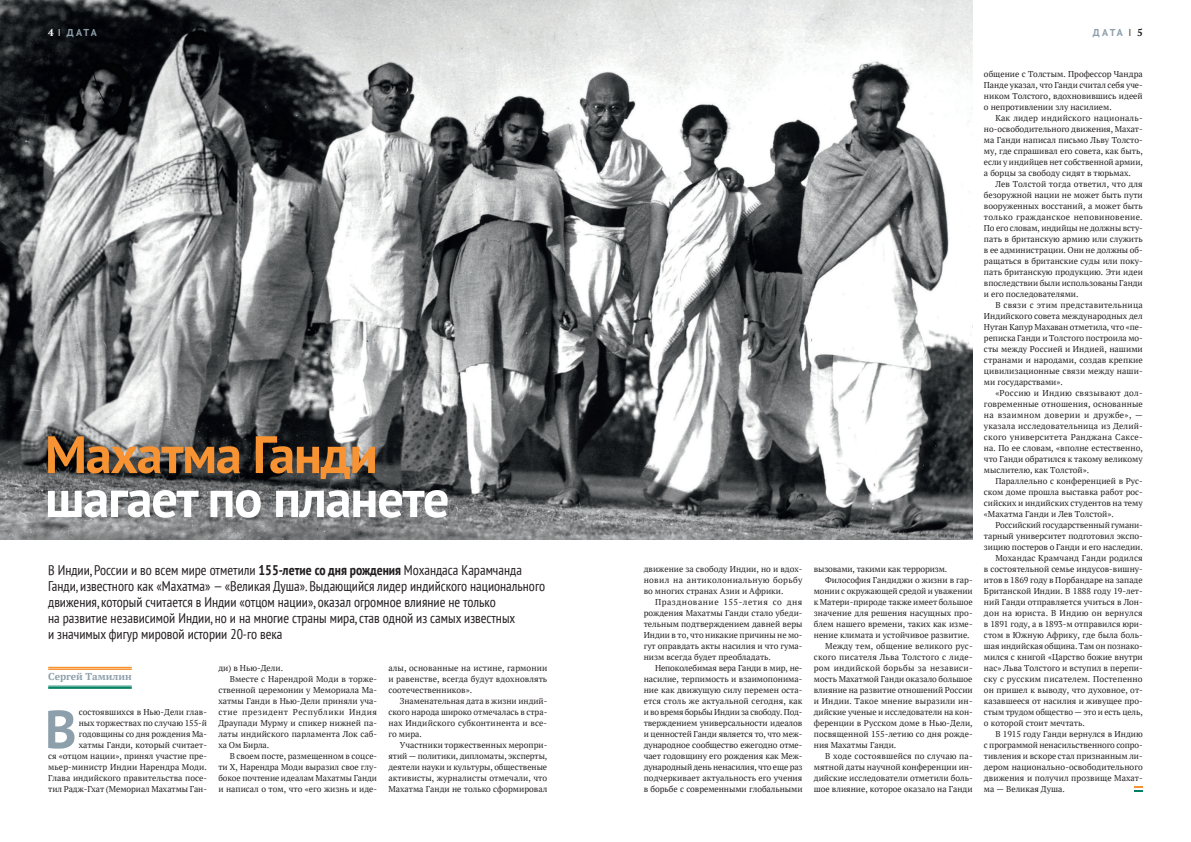
<style>
.page{position:relative;width:1191px;height:842px;background:#fff}
.page>*{position:absolute;margin:0;border:0;box-sizing:border-box;transform-origin:0 0}
.Bukva{font:700 53.4px "PT Sans";color:#8c9faa}
.TITLE_1{font:700 52.5px/44px "PT Sans";letter-spacing:-.025em;color:#fff}
.Lid{font:condensed 14px/16px "PT Sans";color:#231f20}
.Autor{font:700 10px "PT Serif";color:#8c9faa}
.t1{font:700 10px "PT Sans";letter-spacing:.15em;color:#8c9faa}
.TEXT{font:8.5px/11px "PT Serif";color:#231f20;text-align:justify}
.Bukva-2{font:8.5px/11px "PT Serif";color:#231f20;text-align:right}
.s1{font-family:"PT Serif";color:#fff}
.s2{font-weight:400;font-stretch:condensed;color:#fff}
.s3{color:#f79332}
.s4{font-weight:700}
.s5{font-weight:400;font-stretch:condensed;color:#231f20}
.s6{font-family:"PT Serif";color:#231f20}
</style>
<div class="page">
<svg style="left:1134px;top:786px;width:8px;height:6px"></svg>
<hr style="left:48px;top:686px;width:84px;height:1px;background:#00805f">
<hr style="left:48px;top:687px;width:84px;height:2px;background:#00805f">
<hr style="left:48px;top:667px;width:84px;height:2px;background:#f79332">
<hr style="left:48px;top:669px;width:84px;height:1px;background:#f79332">
<img style="left:0;top:0;width:972px;height:539px">
<p class="t1" style="left:48px;top:26px;width:50px"><span class="s1">4</span> <span class="s2">I</span> ДАТА</p>
<p class="TITLE_1" style="left:45px;top:431px;width:406px"><span class="s3">Махатма Ганди </span>шагает по планете</p>
<p class="Lid" style="left:48px;top:562px;width:498px">В Индии, России и во всем мире отметили <span class="s4">155‑летие со дня рождения</span> Мохандаса Карамчанда Ганди, известного как «Махатма» — «Великая Душа». Выдающийся лидер индийского национального движения, который считается в Индии «отцом нации», оказал огромное влияние не только<br>на развитие независимой Индии, но и на многие страны мира, став одной из самых известных<br>и значимых фигур мировой истории 20‑го века</p>
<p class="Autor" style="left:48px;top:670px;width:85px">Сергей Тамилин</p>
<p class="Bukva" style="left:45px;top:694px;width:33px">В</p>
<p class="Bukva-2" style="left:48px;top:706px;width:160px">состоявшихся в Нью-Дели глав-<br>ных торжествах по случаю 155‑й годовщины со дня рождения Ма-<br>хатмы Ганди, который считает-<br>ся «отцом нации», принял участие пре&shy;мьер-министр Индии Нарендра Моди.<br>Глава индийского правительства посе&shy;тил Радж-Гхат (Мемориал Махатмы Ган-</p>
<p class="Bukva-2" style="left:218px;top:662px;width:66px">ди) в Нью-Дели.</p>
<p class="TEXT" style="left:218px;top:673px;width:160px;text-indent:11px">Вместе с Нарендрой Моди в торже&shy;ственной церемонии у Мемориала Ма&shy;хатмы Ганди в Нью-Дели приняли уча&shy;стие президент Республики Индия Драупади Мурму и спикер нижней па&shy;латы индийского парламента Лок саб&shy;ха Ом Бирла.</p>
<p class="TEXT" style="left:218px;top:750px;width:160px;text-indent:11px">В своем посте, размещенном в соцсе&shy;ти X, Нарендра Моди выразил свое глу&shy;бокое почтение идеалам Махатмы Ганди и написал о том, что «его жизнь и иде-</p>
<p class="TEXT" style="left:388px;top:662px;width:160px">алы, основанные на истине, гармонии и равенстве, всегда будут вдохновлять соотечественников».</p>
<p class="TEXT" style="left:388px;top:695px;width:160px;text-indent:11px">Знаменательная дата в жизни индий&shy;ского народа широко отмечалась в стра&shy;нах Индийского субконтинента и все&shy;го мира.</p>
<p class="TEXT" style="left:388px;top:739px;width:160px;text-indent:11px">Участники торжественных меропри&shy;ятий — политики, дипломаты, эксперты, деятели науки и культуры, общественые активисты, журналисты отмечали, что Махатма Ганди не только сформировал</p>
<p class="t1" style="left:1093px;top:26px;width:51px">ДАТА <span class="s5">I</span> <span class="s6">5</span></p>
<p class="TEXT" style="left:643px;top:563px;width:160px">движение за свободу Индии, но и вдох&shy;новил на антиколониальную борьбу во многих странах Азии и Африки.</p>
<p class="TEXT" style="left:643px;top:596px;width:160px;text-indent:11px">Празднование 155‑летия со дня рождения Махатмы Ганди стало убеди&shy;тельным подтверждением давней веры Индии в то, что никакие причины не мо&shy;гут оправдать акты насилия и что гума&shy;низм всегда будет преобладать.</p>
<p class="TEXT" style="left:643px;top:662px;width:160px;text-indent:11px">Непоколебимая вера Ганди в мир, не&shy;насилие, терпимость и взаимопонима&shy;ние как движущую силу перемен оста&shy;ется столь же актуальной сегодня, как и во время борьбы Индии за свободу. Под&shy;тверждением универсальности идеалов и ценностей Ганди является то, что меж&shy;дународное сообщество ежегодно отме&shy;чает годовщину его рождения как Меж&shy;дународный день ненасилия, что еще раз подчеркивает актуальность его учения в борьбе с современными глобальными</p>
<p class="TEXT" style="left:814px;top:563px;width:135px">вызовами, такими как терроризм.</p>
<p class="TEXT" style="left:814px;top:574px;width:160px;text-indent:11px">Философия Гандиджи о жизни в гар&shy;монии с окружающей средой и уважении к Матери-природе также имеет большое значение для решения насущных про&shy;блем нашего времени, таких как изме&shy;нение климата и устойчивое развитие.</p>
<p class="TEXT" style="left:814px;top:640px;width:160px;text-indent:11px">Между тем, общение великого рус&shy;ского писателя Льва Толстого с лиде&shy;ром индийской борьбы за независи&shy;мость Махатмой Ганди оказало большое влияние на развитие отношений России и Индии. Такое мнение выразили ин&shy;дийские ученые и исследователи на кон&shy;ференции в Русском доме в Нью-Дели, посвященной 155‑летию со дня рожде&shy;ния Махатмы Ганди.</p>
<p class="TEXT" style="left:814px;top:750px;width:160px;text-indent:11px">В ходе состоявшейся по случаю па&shy;мятной даты научной конференции ин&shy;дийские исследователи отметили боль&shy;шое влияние, которое оказало на Ганди</p>
<p class="TEXT" style="left:984px;top:68px;width:160px">общение с Толстым. Профессор Чандра Панде указал, что Ганди считал себя уче&shy;ником Толстого, вдохновившись идеей о непротивлении злу насилием.</p>
<p class="TEXT" style="left:984px;top:112px;width:160px;text-indent:11px">Как лидер индийского националь&shy;но-освободительного движения, Махат&shy;ма Ганди написал письмо Льву Толсто&shy;му, где спрашивал его совета, как быть, если у индийцев нет собственной армии, а борцы за свободу сидят в тюрьмах.</p>
<p class="TEXT" style="left:984px;top:178px;width:160px;text-indent:11px">Лев Толстой тогда ответил, что для безоружной нации не может быть пути вооруженных восстаний, а может быть только гражданское неповиновение.<br>По его словам, индийцы не должны всту&shy;пать в британскую армию или служить в ее администрации. Они не должны об&shy;ращаться в британские суды или поку&shy;пать британскую продукцию. Эти идеи впоследствии были использованы Ганди и его последователями.</p>
<p class="TEXT" style="left:984px;top:299px;width:160px;text-indent:11px">В связи с этим представительница Индийского совета международных дел Нутан Капур Махаван отметила, что «пе&shy;реписка Ганди и Толстого построила мо&shy;сты между Россией и Индией, нашими странами и народами, создав крепкие цивилизационные связи между наши&shy;ми государствами».</p>
<p class="TEXT" style="left:984px;top:387px;width:160px;text-indent:11px">«Россию и Индию связывают дол&shy;говременные отношения, основанные на взаимном доверии и дружбе», — указала исследовательница из Делий&shy;ского университета Ранджана Саксе&shy;на. По ее словам, «вполне естественно, что Ганди обратился к такому великому мыслителю, как Толстой».</p>
<p class="TEXT" style="left:984px;top:475px;width:160px;text-indent:11px">Параллельно с конференцией в Рус&shy;ском доме прошла выставка работ рос&shy;сийских и индийских студентов на тему «Махатма Ганди и Лев Толстой».</p>
<p class="TEXT" style="left:984px;top:519px;width:160px;text-indent:11px">Российский государственный гумани&shy;тарный университет подготовил экспо&shy;зицию постеров о Ганди и его наследии.</p>
<p class="TEXT" style="left:984px;top:552px;width:160px;text-indent:11px">Мохандас Крамчанд Ганди родился в состоятельной семье индусов-вишну&shy;итов в 1869 году в Порбандаре на западе Британской Индии. В 1888 году 19‑лет&shy;ний Ганди отправляется учиться в Лон&shy;дон на юриста. В Индию он вернулся в 1891 году, а в 1893‑м отправился юри&shy;стом в Южную Африку, где была боль&shy;шая индийская община. Там он познако&shy;мился с книгой «Царство божие внутри нас» Льва Толстого и вступил в перепи&shy;ску с русским писателем. Постепенно он пришел к выводу, что духовное, от&shy;казавшееся от насилия и живущее про&shy;стым трудом общество — это и есть цель, о которой стоит мечтать.</p>
<p class="TEXT" style="left:984px;top:728px;width:160px;text-indent:11px">В 1915 году Ганди вернулся в Индию с программой ненасильственного сопро&shy;тивления и вскоре стал признанным ли&shy;дером национально-освободительного движения и получил прозвище Махат&shy;ма — Великая Душа.</p>
</div>
